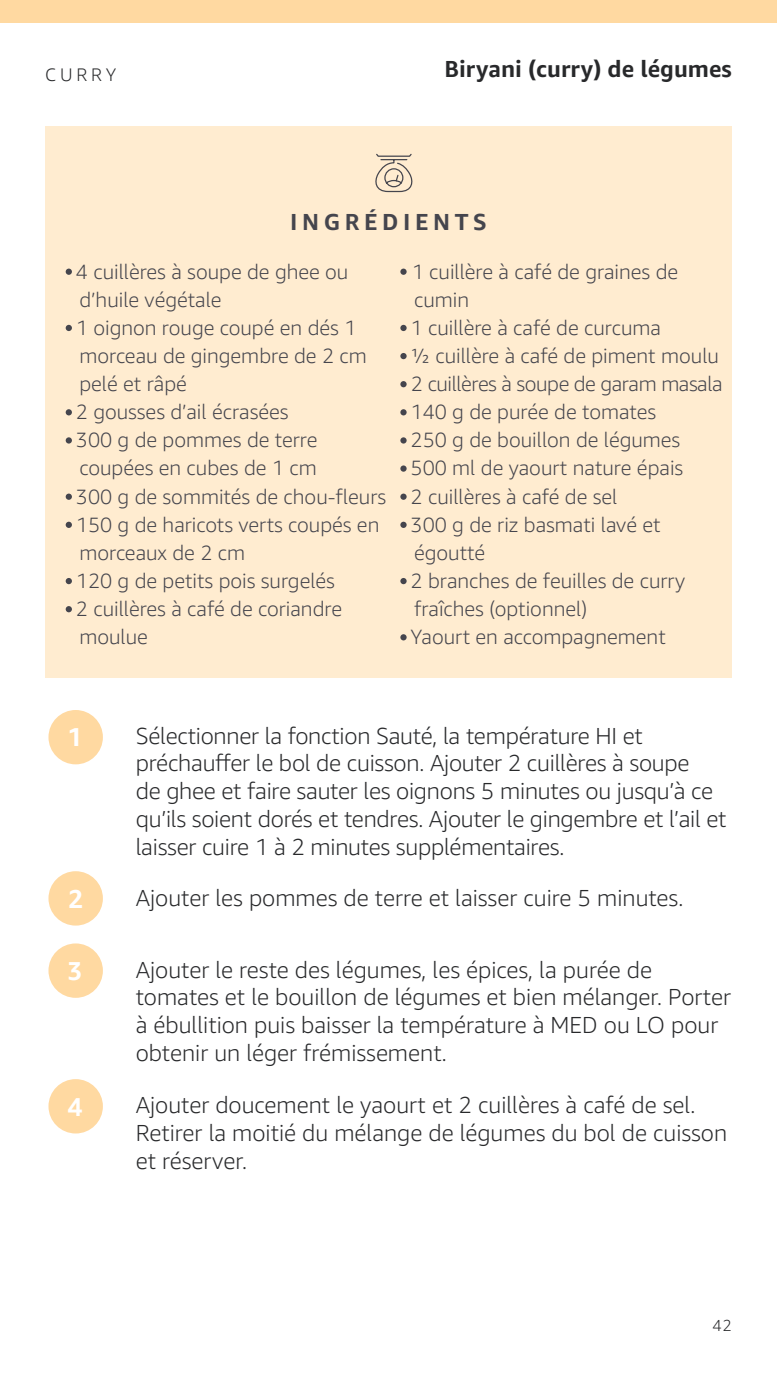
<style>
.page{position:relative;width:777px;height:1380px;background:#fff}
.page>*{position:absolute;margin:0;border:0;box-sizing:border-box;transform-origin:0 0}
.t1{font:700 25.75px "Amazon Ember";color:#fff}
.t2{font:300 23.12px/27.8px "Amazon Ember";color:#28292b}
.t3{font:700 23.12px "Amazon Ember";color:#28292b}
.t4{font:700 23.12px "Amazon Ember";letter-spacing:.2em;color:#45454d}
.t5{font:300 20.62px/28.1px "Amazon Ember";color:#45454d}
.t6{font:300 18.12px "Amazon Ember";letter-spacing:.22em;color:#28292b}
.t7{font:300 15.94px "Amazon Ember";color:#28292b}
</style>
<div class="page">
<div style="left:0;top:0;width:776px;height:22px;background:#ffd9a1"></div>
<div style="left:45px;top:126px;width:686px;height:552px;background:#ffecd0"></div>
<svg style="left:375px;top:153px;width:38px;height:40px"></svg>
<div style="left:48px;top:710px;width:55px;height:54px;background:#ffd9a1;border-radius:50%"></div>
<div style="left:48px;top:871px;width:55px;height:55px;background:#ffd9a1;border-radius:50%"></div>
<div style="left:48px;top:943px;width:55px;height:55px;background:#ffd9a1;border-radius:50%"></div>
<div style="left:48px;top:1079px;width:55px;height:55px;background:#ffd9a1;border-radius:50%"></div>
<svg style="left:66px;top:269px;width:6px;height:6px"></svg>
<svg style="left:66px;top:325px;width:6px;height:6px"></svg>
<svg style="left:66px;top:409px;width:6px;height:6px"></svg>
<div style="left:66px;top:437px;width:6px;height:7px;background:#45454d;border-radius:50%"></div>
<svg style="left:66px;top:494px;width:6px;height:6px"></svg>
<svg style="left:66px;top:522px;width:6px;height:6px"></svg>
<svg style="left:66px;top:578px;width:6px;height:6px"></svg>
<svg style="left:66px;top:606px;width:6px;height:6px"></svg>
<svg style="left:400px;top:269px;width:6px;height:6px"></svg>
<svg style="left:400px;top:325px;width:6px;height:6px"></svg>
<svg style="left:400px;top:353px;width:6px;height:6px"></svg>
<svg style="left:400px;top:381px;width:6px;height:6px"></svg>
<svg style="left:400px;top:409px;width:6px;height:6px"></svg>
<div style="left:400px;top:437px;width:6px;height:7px;background:#45454d;border-radius:50%"></div>
<div style="left:400px;top:465px;width:6px;height:7px;background:#45454d;border-radius:50%"></div>
<svg style="left:400px;top:494px;width:6px;height:6px"></svg>
<svg style="left:400px;top:522px;width:6px;height:6px"></svg>
<svg style="left:400px;top:578px;width:6px;height:6px"></svg>
<svg style="left:400px;top:634px;width:6px;height:6px"></svg>
<p class="t6" style="left:45px;top:64px;width:73px">CURRY</p>
<p class="t3" style="left:444px;top:54px;width:289px">Biryani (curry) de légumes</p>
<p class="t4" style="left:290px;top:207px;width:198px">INGRÉDIENTS</p>
<p class="t5" style="left:76px;top:257px;width:312px">4 cuillères à soupe de ghee ou d’huile végétale<br>1 oignon rouge coupé en dés 1 morceau de gingembre de 2 cm pelé et râpé<br>2 gousses d’ail écrasées<br>300 g de pommes de terre coupées en cubes de 1 cm<br>300 g de sommités de chou-fleurs<br>150 g de haricots verts coupés en morceaux de 2 cm<br>120 g de petits pois surgelés<br>2 cuillères à café de coriandre moulue</p>
<p class="t5" style="left:410px;top:257px;width:313px">1 cuillère à café de graines de cumin<br>1 cuillère à café de curcuma<br>½ cuillère à café de piment moulu<br>2 cuillères à soupe de garam masala<br>140 g de purée de tomates<br>250 g de bouillon de légumes<br>500 ml de yaourt nature épais<br>2 cuillères à café de sel<br>300 g de riz basmati lavé et égoutté<br>2 branches de feuilles de curry fraîches (optionnel)<br>Yaourt en accompagnement</p>
<p class="t1" style="left:68px;top:721px;width:17px">1</p>
<p class="t1" style="left:68px;top:883px;width:17px">2</p>
<p class="t1" style="left:68px;top:955px;width:15px">3</p>
<p class="t1" style="left:67px;top:1090px;width:17px">4</p>
<p class="t2" style="left:136px;top:722px;width:592px">Sélectionner la fonction Sauté, la température HI et préchauffer le bol de cuisson. Ajouter 2 cuillères à soupe<br>de ghee et faire sauter les oignons 5 minutes ou jusqu’à ce qu’ils soient dorés et tendres. Ajouter le gingembre et l’ail et laisser cuire 1 à 2 minutes supplémentaires.</p>
<p class="t2" style="left:136px;top:884px;width:549px">Ajouter les pommes de terre et laisser cuire 5 minutes.</p>
<p class="t2" style="left:136px;top:956px;width:596px">Ajouter le reste des légumes, les épices, la purée de tomates et le bouillon de légumes et bien mélanger. Porter à ébullition puis baisser la température à MED ou LO pour obtenir un léger frémissement.</p>
<p class="t2" style="left:136px;top:1091px;width:592px">Ajouter doucement le yaourt et 2 cuillères à café de sel.<br>Retirer la moitié du mélange de légumes du bol de cuisson et réserver.</p>
<p class="t7" style="left:712px;top:1315px;width:21px">42</p>
</div>
